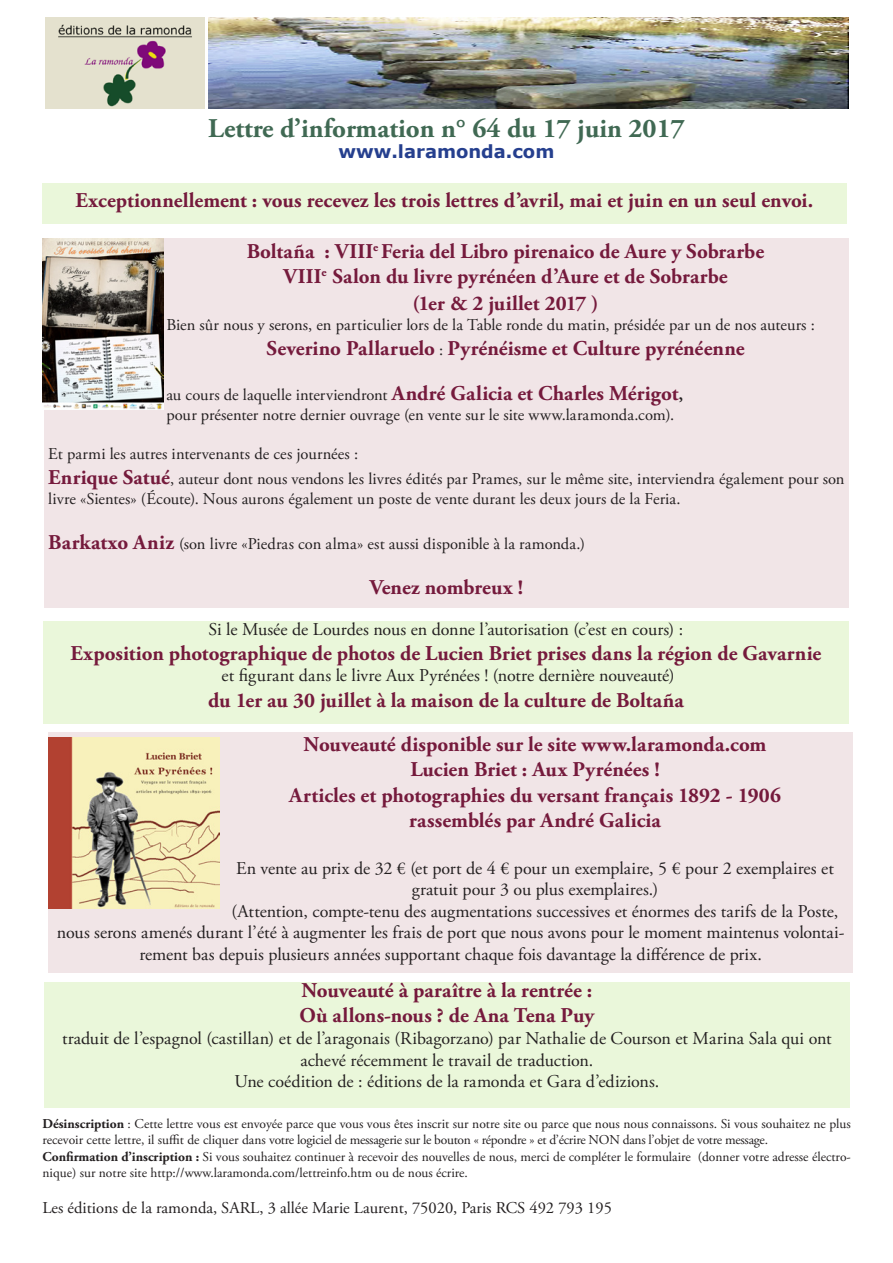
<style>
.page{position:relative;width:893px;height:1263px;background:#fff}
.page>*{position:absolute;margin:0;border:0;box-sizing:border-box;transform-origin:0 0}
.t1{font:700 27px "Adobe Garamond Pro";color:#406953}
.t2{font:700 21px/25.2px "Adobe Garamond Pro";color:#751a3c;text-align:center}
.t3{font:18px/21.6px "Adobe Garamond Pro";color:#231f20;text-align:center}
.t4{font:700 18px "Verdana";color:#253f8e}
.t5{font:16.5px/19.8px "Adobe Garamond Pro";color:#231f20}
.t6{font:13.5px/16.2px "Adobe Garamond Pro";color:#231f20}
.s1{font-weight:400;font-size:16.5px;color:#231f20}
.s2{font-weight:700;font-size:21px;color:#751a3c}
.s3{font-weight:700}
</style>
<div class="page">
<img style="left:209px;top:17px;width:639px;height:92px">
<img style="left:46px;top:17px;width:158px;height:92px">
<div style="left:44px;top:238px;width:805px;height:370px;background:#f1e5e7"></div>
<div style="left:42px;top:183px;width:805px;height:40px;background:#eaf7da"></div>
<div style="left:43px;top:621px;width:806px;height:103px;background:#eaf7da"></div>
<img style="left:43px;top:238px;width:121px;height:171px">
<div style="left:48px;top:732px;width:805px;height:241px;background:#f1e5e7"></div>
<img style="left:48px;top:737px;width:172px;height:171px">
<div style="left:44px;top:982px;width:806px;height:126px;background:#eaf7da"></div>
<h1 class="t1" style="left:208px;top:112px;width:478px">Lettre d’information n° 64 du 17 juin 2017</h1>
<p class="t4" style="left:339px;top:139px;width:217px">www.laramonda.com</p>
<p class="t2" style="left:76px;top:188px;width:739px">Exceptionnellement : vous recevez les trois lettres d’avril, mai et juin en un seul envoi.</p>
<p class="t2" style="left:247px;top:238px;width:519px;line-height:26.1px">Boltaña : VIII<sup>e</sup> Feria del Libro pirenaico de Aure y Sobrarbe<br>VIII<sup>e</sup> Salon du livre pyrénéen d’Aure et de Sobrarbe<br>(1er &amp; 2 juillet 2017 )</p>
<p class="t5" style="left:166px;top:315px;width:650px">Bien sûr nous y serons, en particulier lors de la Table ronde du matin, présidée par un de nos auteurs :</p>
<p class="t2" style="left:266px;top:336px;width:480px">Severino Pallaruelo <span class="s1">:</span> Pyrénéisme et Culture pyrénéenne</p>
<p class="t5" style="left:166px;top:385px;width:518px">au cours de laquelle interviendront <span class="s2">André Galicia et Charles Mérigot</span><span class="s3">, </span>pour présenter notre dernier ouvrage (en vente sur le site www.laramonda.com).</p>
<p class="t5" style="left:48px;top:442px;width:798px;line-height:25.2px">Et parmi les autres intervenants de ces journées :<br><span class="s2">Enrique Satué</span>, auteur dont nous vendons les livres édités par Prames, sur le même site, interviendra également pour son</p>
<p class="t5" style="left:48px;top:490px;width:634px">livre «Sientes» (Écoute). Nous aurons également un poste de vente durant les deux jours de la Feria.</p>
<p class="t5" style="left:48px;top:535px;width:538px"><span class="s2">Barkatxo Aniz</span> (son livre «Piedras con alma» est aussi disponible à la ramonda.)</p>
<p class="t2" style="left:370px;top:575px;width:155px">Venez nombreux !</p>
<p class="t3" style="left:209px;top:619px;width:476px">Si le Musée de Lourdes nous en donne l’autorisation (c’est en cours) :</p>
<p class="t2" style="left:71px;top:641px;width:752px">Exposition photographique de photos de Lucien Briet prises dans la région de Gavarnie</p>
<p class="t3" style="left:222px;top:665px;width:455px">et figurant dans le livre Aux Pyrénées ! (notre dernière nouveauté)</p>
<p class="t2" style="left:304px;top:678px;width:464px;line-height:44.5px;text-align:left;text-indent:-95px">du 1er au 30 juillet à la maison de la culture de Boltaña<br>Nouveauté disponible sur le site www.laramonda.com</p>
<p class="t2" style="left:289px;top:758px;width:493px">Lucien Briet : Aux Pyrénées !<br>Articles et photographies du versant français 1892 - 1906 rassemblés par André Galicia</p>
<p class="t3" style="left:236px;top:858px;width:599px">En vente au prix de 32 € (et port de 4 € pour un exemplaire, 5 € pour 2 exemplaires et</p>
<p class="t3" style="left:412px;top:879px;width:248px">gratuit pour 3 ou plus exemplaires.)</p>
<p class="t3" style="left:232px;top:901px;width:608px">(Attention, compte-tenu des augmentations successives et énormes des tarifs de la Poste,</p>
<p class="t3" style="left:57px;top:923px;width:789px">nous serons amenés durant l’été à augmenter les frais de port que nous avons pour le moment maintenus volontai-</p>
<p class="t3" style="left:139px;top:944px;width:624px">rement bas depuis plusieurs années supportant chaque fois davantage la différence de prix.</p>
<p class="t2" style="left:299px;top:978px;width:296px;text-align:left">Nouveauté à paraître à la rentrée :<br>Où allons-nous ? de Ana Tena Puy</p>
<p class="t3" style="left:62px;top:1028px;width:771px">traduit de l’espagnol (castillan) et de l’aragonais (Ribagorzano) par Nathalie de Courson et Marina Sala qui ont achevé récemment le travail de traduction.<br>Une coédition de : éditions de la ramonda et Gara d’edizions.</p>
<p class="t6" style="left:43px;top:1116px;width:810px"><span class="s3">Désinscription</span> : Cette lettre vous est envoyée parce que vous vous êtes inscrit sur notre site ou parce que nous nous connaissons. Si vous souhaitez ne plus recevoir cette lettre, il suffit de cliquer dans votre logiciel de messagerie sur le bouton « répondre » et d’écrire NON dans l’objet de votre message.<br><span class="s3">Confirmation d’inscription :</span> Si vous souhaitez continuer à recevoir des nouvelles de nous, merci de compléter le formulaire (donner votre adresse électro&shy;nique) sur notre site http://www.laramonda.com/lettreinfo.htm ou de nous écrire.</p>
<p class="t5" style="left:43px;top:1198px;width:571px">Les éditions de la ramonda, SARL, 3 allée Marie Laurent, 75020, Paris RCS 492 793 195</p>
</div>
